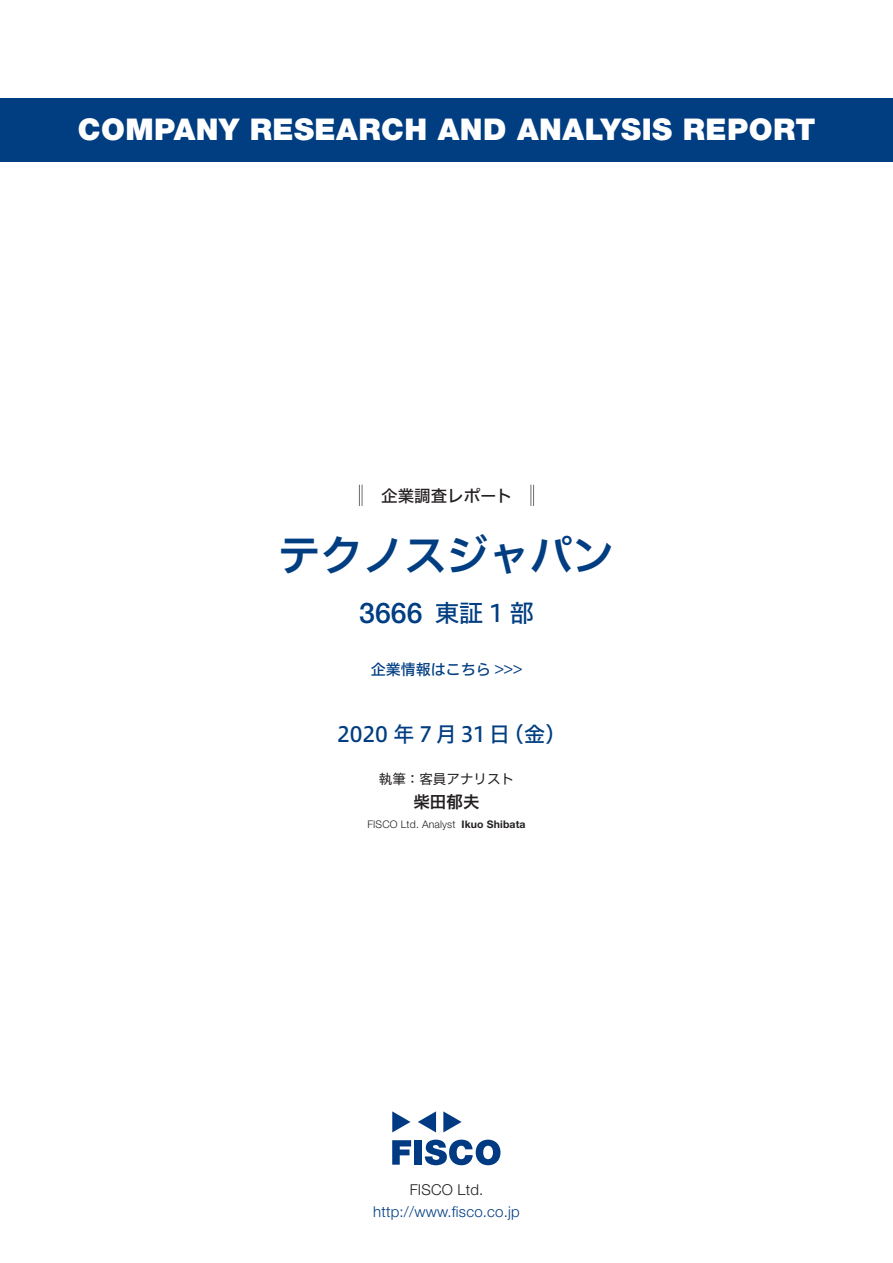
<style>
.page{position:relative;width:893px;height:1263px;background:#fff}
.page>*{position:absolute;margin:0;border:0;box-sizing:border-box;transform-origin:0 0}
.t1{font:42px "Hiragino UD Sans F Std N W6";color:#003d81}
.t2{font:900 30px "Helvetica Neue LT Std";letter-spacing:.015em;color:#fff}
.t3{font:500 28.5px "Helvetica Neue LT Std";color:#003d81}
.t4{font:24px "Hiragino UD Sans F Std N W5";color:#003d81}
.t5{font:21px "Hiragino UD Sans F Std N W5";letter-spacing:.16em;color:#003d81}
.t6{font:16.5px "Hiragino UD Sans F Std N W5";color:#231f20}
.t7{font:16.5px "Hiragino UD Sans F Std N W6";color:#231f20}
.t8{font:300 15px "Helvetica Neue LT Std";letter-spacing:.015em;color:#003d81}
.t9{font:15px "Hiragino UD Sans F Std N W5";color:#003d81}
.t10{font:300 15px "Helvetica Neue LT Std";letter-spacing:.015em;color:#231f20}
.t11{font:13.5px "Hiragino UD Sans F Std N W4";color:#231f20}
.t12{font:300 10.5px "Helvetica Neue LT Std";letter-spacing:.015em;color:#231f20}
.t13{font:700 10.5px "Helvetica Neue LT Std";letter-spacing:.015em;color:#231f20}
</style>
<div class="page">
<svg style="left:392px;top:1140px;width:19px;height:25px"></svg>
<div style="left:414px;top:1140px;width:8px;height:25px;background:#003a83"></div>
<svg style="left:425px;top:1139px;width:75px;height:26px"></svg>
<svg style="left:392px;top:1111px;width:18px;height:21px"></svg>
<svg style="left:443px;top:1111px;width:19px;height:21px"></svg>
<svg style="left:418px;top:1111px;width:18px;height:21px"></svg>
<div style="left:0;top:98px;width:893px;height:64px;background:#003d81"></div>
<svg style="left:359px;top:485px;width:4px;height:21px"></svg>
<svg style="left:531px;top:485px;width:3px;height:21px"></svg>
<p class="t2" style="left:78px;top:112px;width:739px">COMPANY RESEARCH AND ANALYSIS REPORT</p>
<p class="t6" style="left:365px;top:483px;width:149px">　企業調査レポート</p>
<h1 class="t1" style="left:278px;top:523px;width:338px">テクノスジャパン</h1>
<p class="t3" style="left:359px;top:596px;width:65px">3666</p>
<p class="t4" style="left:435px;top:594px;width:100px">東証1部</p>
<p class="t9" style="left:371px;top:658px;width:153px">企業情報はこちら &lt;&lt;&lt;</p>
<p class="t5" style="left:337px;top:718px;width:175px">2020年7月31日</p>
<p class="t5" style="left:503px;top:718px;width:65px">（金(</p>
<p class="t11" style="left:379px;top:768px;width:137px">執筆：客員アナリスト</p>
<p class="t7" style="left:413px;top:789px;width:67px">柴田郁夫</p>
<p class="t13" style="left:461px;top:818px;width:66px">Ikuo Shibata</p>
<p class="t12" style="left:367px;top:818px;width:90px">FISCO Ltd. Analyst</p>
<p class="t10" style="left:410px;top:1180px;width:75px">FISCO Ltd.</p>
<p class="t8" style="left:373px;top:1202px;width:148px">http://www.fisco.co j p.</p>
</div>
